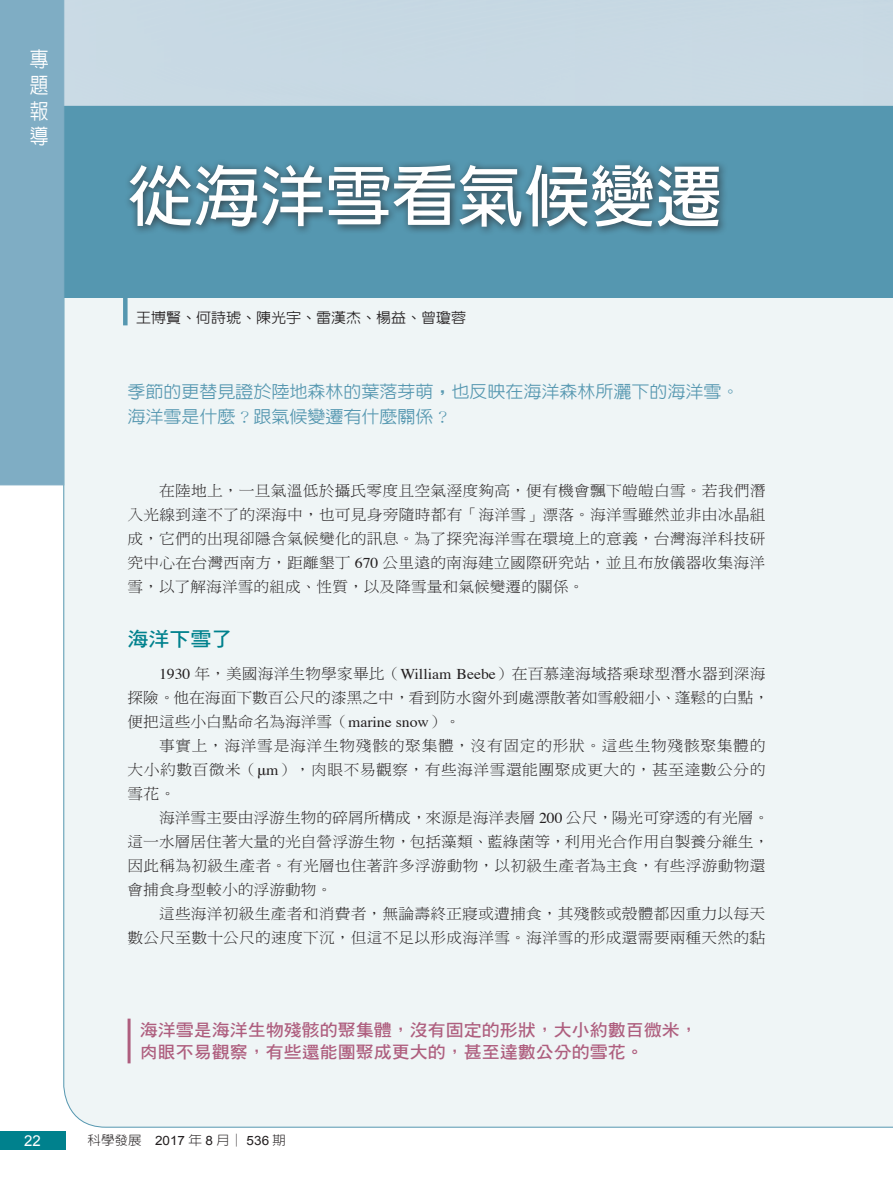
<style>
.page{position:relative;width:893px;height:1191px;background:#fff}
.page>*{position:absolute;margin:0;border:0;box-sizing:border-box;transform-origin:0 0}
.專題_一般_單元大標{font:700 66px "AR New Hei B5";color:#fff}
.t1{font:500 21px/25.7px "AR New Hei B5";color:#fff;text-align:justify;scale:.9 1}
.專題_內文大標{font:19.95px "DF Hei Std W7";color:#00818d;scale:1.05 1}
.專題_抽言{font:17.1px "DF Hei Std W7";color:#ae5e7e;scale:1.05 1}
.專題_單元介紹{font:500 17.1px "AR New Hei B5";color:#5597b0;scale:1.05 1}
.A_內文{font:15px/24px "DF Ming Std W3";letter-spacing:.005em;color:#231f20;text-align:justify;scale:1.05 1}
.左頁碼{font:15px "Arial";color:#fff}
.專題_一般_作者{font:500 14.25px "AR New Hei B5";color:#231f20;scale:1.05 1}
.科學發展__年月_期{font:300 12.9px "AR New Hei B5";color:#231f20;scale:1.05 1}
.s1{font-weight:700}
.s2{font-family:"Adobe Ming Std";font-weight:300}
.s3{font-family:"Times"}
.s4{font-family:"Arial";font-weight:400}
</style>
<div class="page">
<div style="left:63px;top:298px;width:830px;height:830px;background:#eff5f6"></div>
<div style="left:0;top:106px;width:893px;height:192px;background:#5597b0"></div>
<div style="left:0;top:0;width:64px;height:485px;background:#7fadc4"></div>
<div style="left:123px;top:298px;width:5px;height:27px;background:#5597b0"></div>
<div style="left:0;top:1131px;width:65px;height:18px;background:#00818d"></div>
<div style="left:124px;top:159px;width:605px;height:78px;background:#231f20;opacity:.75"></div>
<hr style="left:128px;top:1018px;width:3px;height:45px;background:#ae5e7e">
<h2 class="t1" style="left:30px;top:47px;width:22px">專題報導</h2>
<p class="專題_一般_單元大標" style="left:128px;top:163px;width:595px">從海洋雪看氣候變遷</p>
<p class="專題_一般_作者" style="left:136px;top:311px;width:316px">王博賢<span class="s1">、</span>何詩琥<span class="s1">、</span>陳光宇<span class="s1">、</span>雷漢杰<span class="s1">、</span>楊益<span class="s1">、</span>曾瓊蓉</p>
<p class="專題_單元介紹" style="left:128px;top:383px;width:584px">季節的更替見證於陸地森林的葉落芽萌<span class="s1">，</span>也反映在海洋森林所灑下的海洋雪<span class="s1">。</span></p>
<p class="專題_單元介紹" style="left:128px;top:408px;width:310px">海洋雪是什麼<span class="s2">？</span>跟氣候變遷有什麼關係<span class="s2">？</span></p>
<p class="A_內文" style="left:128px;top:478px;width:609px;text-indent:31px">在陸地上，一旦氣溫低於攝氏零度且空氣溼度夠高，便有機會飄下皚皚白雪。若我們潛入光線到達不了的深海中，也可見身旁隨時都有「海洋雪」漂落。海洋雪雖然並非由冰晶組成，它們的出現卻隱含氣候變化的訊息。為了探究海洋雪在環境上的意義，台灣海洋科技研究中心在台灣西南方，距離墾丁 <span class="s3">670</span> 公里遠的南海建立國際研究站，並且布放儀器收集海洋雪，以了解海洋雪的組成、性質，以及降雪量和氣候變遷的關係。</p>
<p class="專題_內文大標" style="left:128px;top:628px;width:101px">海洋下雪了</p>
<p class="A_內文" style="left:128px;top:661px;width:613px;text-align:left;text-indent:31px"><span class="s3">1930</span> 年，美國海洋生物學家畢比（<span class="s3">William Beebe</span>）在百慕達海域搭乘球型潛水器到深海探險。他在海面下數百公尺的漆黑之中，看到防水窗外到處漂散著如雪般細小、蓬鬆的白點，便把這些小白點命名為海洋雪（<span class="s3">marine snow</span>）。</p>
<p class="A_內文" style="left:128px;top:733px;width:609px;text-indent:31px">事實上，海洋雪是海洋生物殘骸的聚集體，沒有固定的形狀。這些生物殘骸聚集體的大小約數百微米（<span class="s3">μm</span>），肉眼不易觀察，有些海洋雪還能團聚成更大的，甚至達數公分的雪花。</p>
<p class="A_內文" style="left:128px;top:805px;width:613px;text-align:left;text-indent:31px">海洋雪主要由浮游生物的碎屑所構成，來源是海洋表層 <span class="s3">200</span> 公尺，陽光可穿透的有光層。這一水層居住著大量的光自營浮游生物，包括藻類、藍綠菌等，利用光合作用自製養分維生，因此稱為初級生產者。有光層也住著許多浮游動物，以初級生產者為主食，有些浮游動物還會捕食身型較小的浮游動物。</p>
<p class="A_內文" style="left:128px;top:901px;width:609px;text-align:right">這些海洋初級生產者和消費者，無論壽終正寢或遭捕食，其殘骸或殼體都因重力以每天<br>數公尺至數十公尺的速度下沉，但這不足以形成海洋雪。海洋雪的形成還需要兩種天然的黏</p>
<p class="專題_抽言" style="left:140px;top:1020px;width:533px">海洋雪是海洋生物殘骸的聚集體，沒有固定的形狀，大小約數百微米，</p>
<p class="專題_抽言" style="left:140px;top:1043px;width:482px">肉眼不易觀察，有些還能團聚成更大的，甚至達數公分的雪花。</p>
<p class="左頁碼" style="left:24px;top:1131px;width:18px">22</p>
<p class="科學發展__年月_期" style="left:88px;top:1134px;width:190px">科學發展 <span class="s4">2017</span> 年 <span class="s4">8</span> 月│ <span class="s4">536</span> 期</p>
</div>
